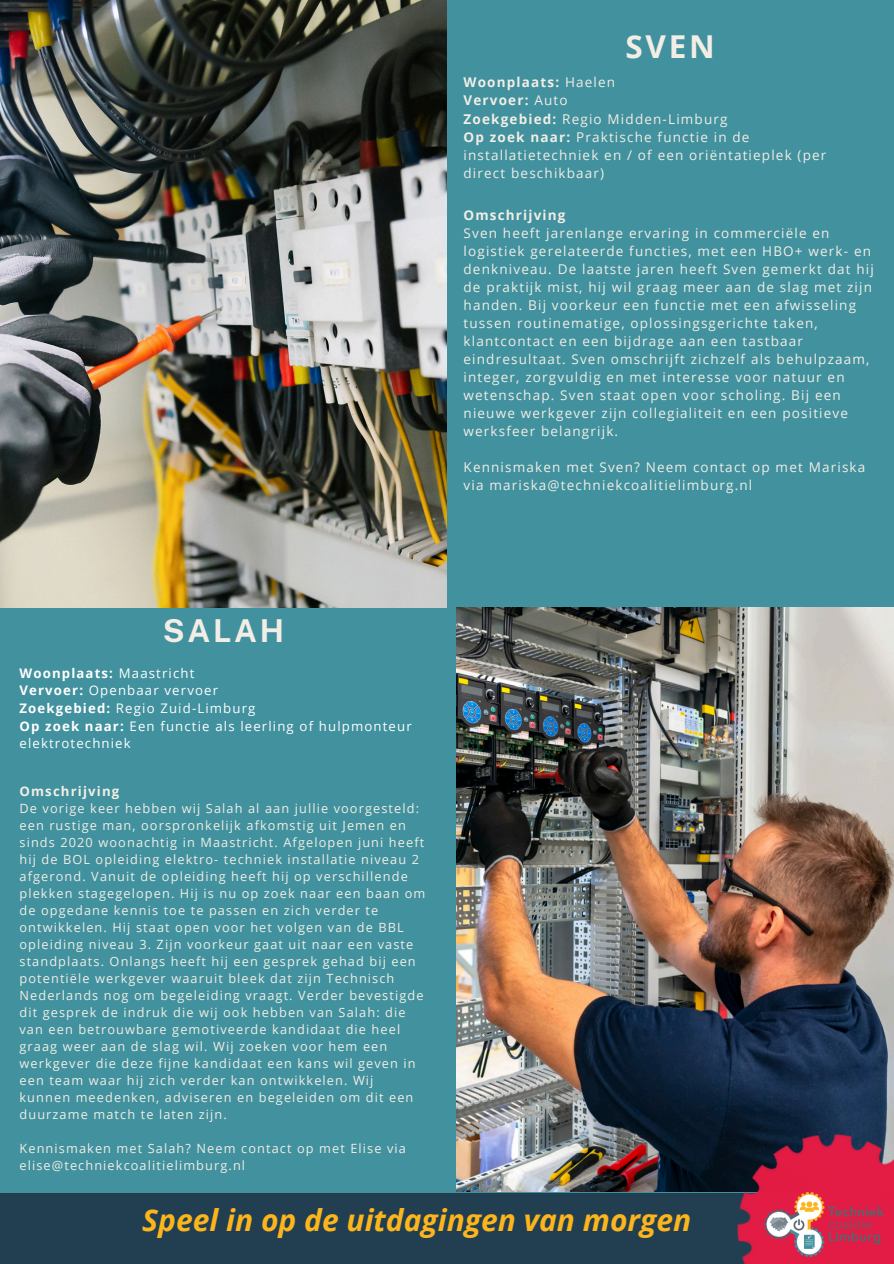
<style>
.page{position:relative;width:894px;height:1264px;background:#fff}
.page>*{position:absolute;margin:0;border:0;box-sizing:border-box;transform-origin:0 0}
.t1{font:700 31.5px "Public Sans";letter-spacing:.085em;color:#f2eee5}
.t2{font:700 31.5px "Open Sans";color:#f2eee5}
.t3{font:italic 700 30px "Open Sans";color:#fdb51c}
.t4{font:13.5px/18px "Open Sans";letter-spacing:.085em;color:#f2eee5}
.t5{font:700 13.5px "Open Sans";letter-spacing:.085em;color:#f2eee5}
.t6{font:13.2px/17.5px "Open Sans";letter-spacing:.085em;color:#fff}
.t7{font:700 13.2px "Open Sans";letter-spacing:.085em;color:#fff}
.t8{font:700 13.2px "Open Sans";letter-spacing:.085em;color:#f2eee5}
.t9{font:12.75px/17px "Open Sans";letter-spacing:.085em;color:#f2eee5}
.s1{font-weight:400}
.s2{font-weight:700}
</style>
<div class="page">
<div style="left:0;top:0;width:893px;height:1263px;background:#41919e"></div>
<img style="left:0;top:0;width:446px;height:607px">
<img style="left:456px;top:607px;width:437px;height:584px">
<div style="left:0;top:1192px;width:893px;height:71px;background:#223f52"></div>
<img style="left:644px;top:1040px;width:249px;height:223px">
<img style="left:764px;top:1192px;width:119px;height:64px">
<p class="t2" style="left:625px;top:24px;width:91px">SVEN</p>
<p class="t5" style="left:463px;top:73px;width:153px">Woonplaats: <span class="s1">Haelen</span></p>
<p class="t5" style="left:463px;top:91px;width:106px">Vervoer: <span class="s1">Auto</span></p>
<p class="t4" style="left:463px;top:109px;width:265px"><span class="s2">Zoekgebied:</span> Regio Midden-Limburg</p>
<p class="t4" style="left:463px;top:127px;width:364px"><span class="s2">Op zoek naar:</span> Praktische functie in de installatietechniek en / of een oriëntatieplek (per direct beschikbaar)</p>
<p class="t1" style="left:163px;top:612px;width:123px">SALAH</p>
<p class="t7" style="left:19px;top:663px;width:176px">Woonplaats: <span class="s1">Maastricht</span></p>
<p class="t6" style="left:19px;top:681px;width:200px"><span class="s2">Vervoer:</span> Openbaar vervoer</p>
<p class="t6" style="left:19px;top:699px;width:237px"><span class="s2">Zoekgebied:</span> Regio Zuid-Limburg</p>
<p class="t6" style="left:19px;top:716px;width:394px"><span class="s2">Op zoek naar:</span> Een functie als leerling of hulpmonteur elektrotechniek</p>
<p class="t5" style="left:463px;top:205px;width:103px">Omschrijving</p>
<p class="t4" style="left:463px;top:224px;width:411px">Sven heeft jarenlange ervaring in commerciële en logistiek gerelateerde functies, met een HBO+ werk- en denkniveau. De laatste jaren heeft Sven gemerkt dat hij de praktijk mist, hij wil graag meer aan de slag met zijn handen. Bij voorkeur een functie met een afwisseling tussen routinematige, oplossingsgerichte taken, klantcontact en een bijdrage aan een tastbaar eindresultaat. Sven omschrijft zichzelf als behulpzaam, integer, zorgvuldig en met interesse voor natuur en wetenschap. Sven staat open voor scholing. Bij een nieuwe werkgever zijn collegialiteit en een positieve werksfeer belangrijk.</p>
<h1 class="t4" style="left:463px;top:458px;width:403px">Kennismaken met Sven? Neem contact op met Mariska via mariska@techniekcoalitielimburg.nl</h1>
<p class="t8" style="left:19px;top:781px;width:101px">Omschrijving</p>
<p class="t9" style="left:19px;top:799px;width:407px">De vorige keer hebben wij Salah al aan jullie voorgesteld: een rustige man, oorspronkelijk afkomstig uit Jemen en sinds 2020 woonachtig in Maastricht. Afgelopen juni heeft hij de BOL opleiding elektro- techniek installatie niveau 2 afgerond. Vanuit de opleiding heeft hij op verschillende plekken stagegelopen. Hij is nu op zoek naar een baan om de opgedane kennis toe te passen en zich verder te ontwikkelen. Hij staat open voor het volgen van de BBL opleiding niveau 3. Zijn voorkeur gaat uit naar een vaste standplaats. Onlangs heeft hij een gesprek gehad bij een potentiële werkgever waaruit bleek dat zijn Technisch Nederlands nog om begeleiding vraagt. Verder bevestigde dit gesprek de indruk die wij ook hebben van Salah: die van een betrouwbare gemotiveerde kandidaat die heel graag weer aan de slag wil. Wij zoeken voor hem een werkgever die deze fijne kandidaat een kans wil geven in een team waar hij zich verder kan ontwikkelen. Wij kunnen meedenken, adviseren en begeleiden om dit een duurzame match te laten zijn.</p>
<p class="t9" style="left:19px;top:1139px;width:388px">Kennismaken met Salah? Neem contact op met Elise via elise@techniekcoalitielimburg.nl</p>
<p class="t3" style="left:142px;top:1199px;width:550px">Speel in op de uitdagingen van morgen</p>
</div>
